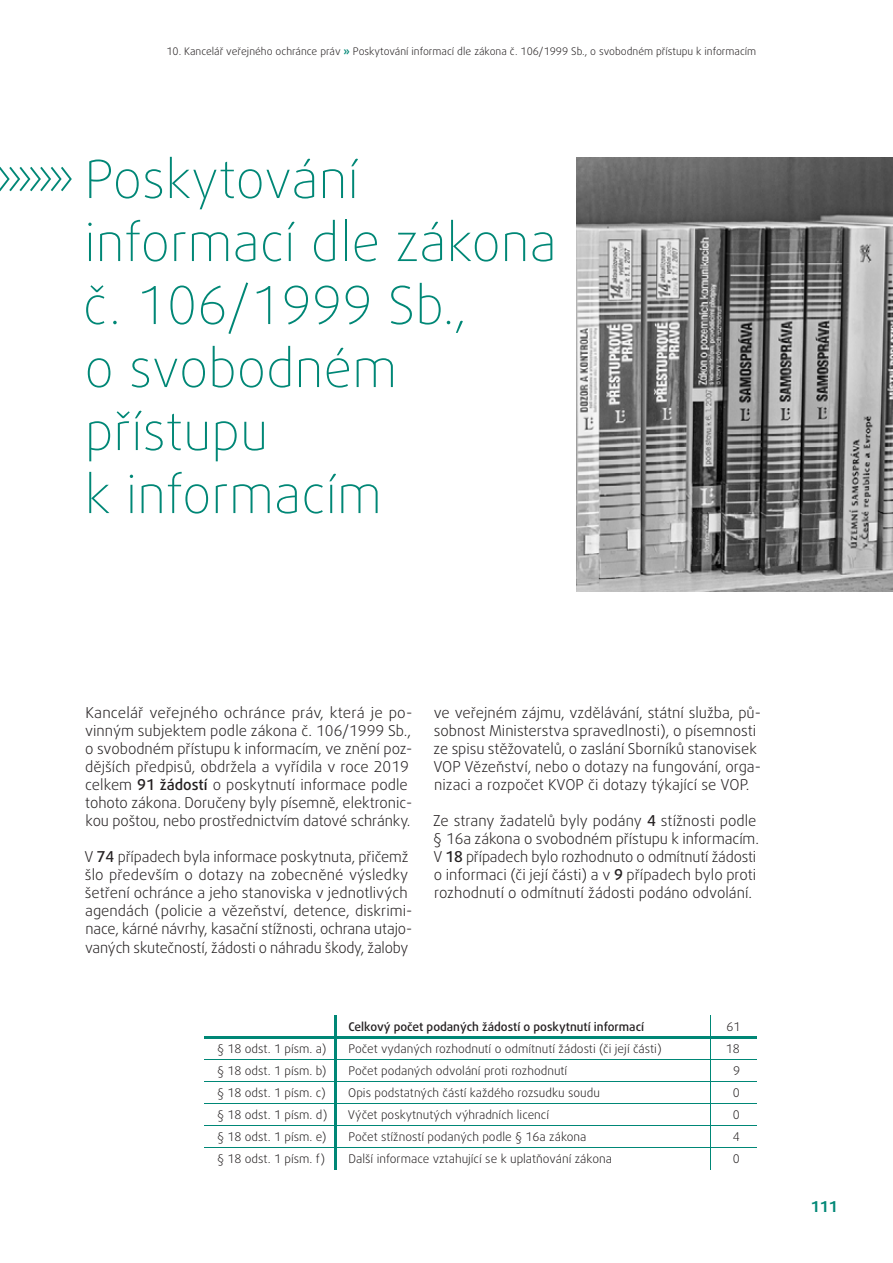
<style>
.page{position:relative;width:893px;height:1263px;background:#fff}
.page>*{position:absolute;margin:0;border:0;box-sizing:border-box;transform-origin:0 0}
.t1{font:100 52.5px/63px "Daxline Pro";color:#008776}
.t2{font:300 15px/18px "Daxline Pro";color:#231f20}
.t3{font:700 15px "Daxline Pro";color:#008776}
.t4{font:300 12px "Daxline Pro";color:#231f20}
.t5{font:500 12px "Daxline Pro";color:#231f20}
.t6{font:300 10.5px "Daxline Pro";color:#231f20}
.s1{font-weight:700;color:#008776}
.s2{font-weight:500}
</style>
<div class="page">
<hr style="left:204px;top:1059px;width:130px;height:1px;background:#008776">
<hr style="left:336px;top:1059px;width:374px;height:1px;background:#008776">
<hr style="left:710px;top:1059px;width:47px;height:1px;background:#008776">
<hr style="left:204px;top:1081px;width:130px;height:1px;background:#008776">
<hr style="left:336px;top:1081px;width:374px;height:1px;background:#008776">
<hr style="left:710px;top:1081px;width:47px;height:1px;background:#008776">
<hr style="left:204px;top:1103px;width:130px;height:1px;background:#008776">
<hr style="left:336px;top:1103px;width:374px;height:1px;background:#008776">
<hr style="left:710px;top:1103px;width:47px;height:1px;background:#008776">
<hr style="left:204px;top:1125px;width:130px;height:1px;background:#008776">
<hr style="left:336px;top:1125px;width:374px;height:1px;background:#008776">
<hr style="left:710px;top:1125px;width:47px;height:1px;background:#008776">
<hr style="left:204px;top:1147px;width:130px;height:1px;background:#008776">
<hr style="left:336px;top:1147px;width:374px;height:1px;background:#008776">
<hr style="left:710px;top:1147px;width:47px;height:1px;background:#008776">
<svg style="left:710px;top:1015px;width:1px;height:154px"></svg>
<hr style="left:334px;top:1015px;width:2px;height:21px;background:#008776">
<hr style="left:334px;top:1038px;width:2px;height:21px;background:#008776">
<hr style="left:334px;top:1059px;width:2px;height:22px;background:#008776">
<hr style="left:334px;top:1081px;width:2px;height:22px;background:#008776">
<hr style="left:334px;top:1103px;width:2px;height:22px;background:#008776">
<hr style="left:334px;top:1125px;width:2px;height:22px;background:#008776">
<hr style="left:334px;top:1147px;width:2px;height:22px;background:#008776">
<hr style="left:204px;top:1036px;width:131px;height:2px;background:#008776">
<hr style="left:335px;top:1036px;width:375px;height:2px;background:#008776">
<hr style="left:710px;top:1036px;width:47px;height:2px;background:#008776">
<img style="left:577px;top:157px;width:316px;height:434px">
<p class="t6" style="left:166px;top:44px;width:591px">10. Kancelář veřejného ochránce práv <span class="s1">»</span> Poskytování informací dle zákona č. 106/1999 Sb., o svobodném přístupu k informacím</p>
<h1 class="t1" style="left:83px;top:148px;width:475px;text-indent:-89px">»»»› Poskytování informací dle zákona č. 106/1999 Sb.,<br>o svobodném přístupu<br>k informacím</h1>
<p class="t2" style="left:85px;top:703px;width:329px">Kancelář veřejného ochránce práv, která je po&shy;vinným subjektem podle zákona č. 106/1999 Sb., o svobodném přístupu k informacím, ve znění poz&shy;dějších předpisů, obdržela a vyřídila v roce 2019 celkem <span class="s2">91 žádostí</span> o poskytnutí informace podle tohoto zákona. Doručeny byly písemně, elektronic&shy;kou poštou, nebo prostřednictvím datové schránky.</p>
<p class="t2" style="left:85px;top:848px;width:329px">V <span class="s2">74</span> případech byla informace poskytnuta, přičemž šlo především o dotazy na zobecněné výsledky šetření ochránce a jeho stanoviska v jednotlivých agendách (policie a vězeňství, detence, diskrimi&shy;nace, kárné návrhy, kasační stížnosti, ochrana utajo&shy;vaných skutečností, žádosti o náhradu škody, žaloby</p>
<p class="t2" style="left:433px;top:703px;width:329px">ve veřejném zájmu, vzdělávání, státní služba, pů&shy;sobnost Ministerstva spravedlnosti), o písemnosti ze spisu stěžovatelů, o zaslání Sborníků stanovisek VOP Vězeňství, nebo o dotazy na fungování, orga&shy;nizaci a rozpočet KVOP či dotazy týkající se VOP.</p>
<p class="t2" style="left:433px;top:812px;width:327px">Ze strany žadatelů byly podány <span class="s2">4</span> stížnosti podle § 16a zákona o svobodném přístupu k informacím.<br>V <span class="s2">18</span> případech bylo rozhodnuto o odmítnutí žádosti o informaci (či její části) a v <span class="s2">9</span> případech bylo proti rozhodnutí o odmítnutí žádosti podáno odvolání.</p>
<p class="t5" style="left:348px;top:1018px;width:297px">Celkový počet podaných žádostí o poskytnutí informací</p>
<p class="t4" style="left:726px;top:1018px;width:16px">61</p>
<p class="t4" style="left:217px;top:1040px;width:111px">§ 18 odst. 1 písm. a)</p>
<p class="t4" style="left:349px;top:1040px;width:315px">Počet vydaných rozhodnutí o odmítnutí žádosti (či její části)</p>
<p class="t4" style="left:726px;top:1040px;width:16px">18</p>
<p class="t4" style="left:217px;top:1062px;width:111px">§ 18 odst. 1 písm. b)</p>
<p class="t4" style="left:349px;top:1062px;width:220px">Počet podaných odvolání proti rozhodnutí</p>
<p class="t4" style="left:733px;top:1062px;width:9px">9</p>
<p class="t4" style="left:217px;top:1085px;width:110px">§ 18 odst. 1 písm. c)</p>
<p class="t4" style="left:348px;top:1085px;width:253px">Opis podstatných částí každého rozsudku soudu</p>
<p class="t4" style="left:733px;top:1085px;width:9px">0</p>
<p class="t4" style="left:217px;top:1107px;width:112px">§ 18 odst. 1 písm. d)</p>
<p class="t4" style="left:348px;top:1107px;width:203px">Výčet poskytnutých výhradních licencí</p>
<p class="t4" style="left:733px;top:1107px;width:9px">0</p>
<p class="t4" style="left:217px;top:1129px;width:111px">§ 18 odst. 1 písm. e)</p>
<p class="t4" style="left:349px;top:1129px;width:239px">Počet stížností podaných podle § 16a zákona</p>
<p class="t4" style="left:733px;top:1129px;width:9px">4</p>
<p class="t4" style="left:217px;top:1151px;width:110px">§ 18 odst. 1 písm. f)</p>
<p class="t4" style="left:349px;top:1151px;width:265px">Další informace vztahující se k uplatňování zákona</p>
<p class="t4" style="left:733px;top:1151px;width:9px">0</p>
<p class="t3" style="left:811px;top:1197px;width:28px">111</p>
</div>
